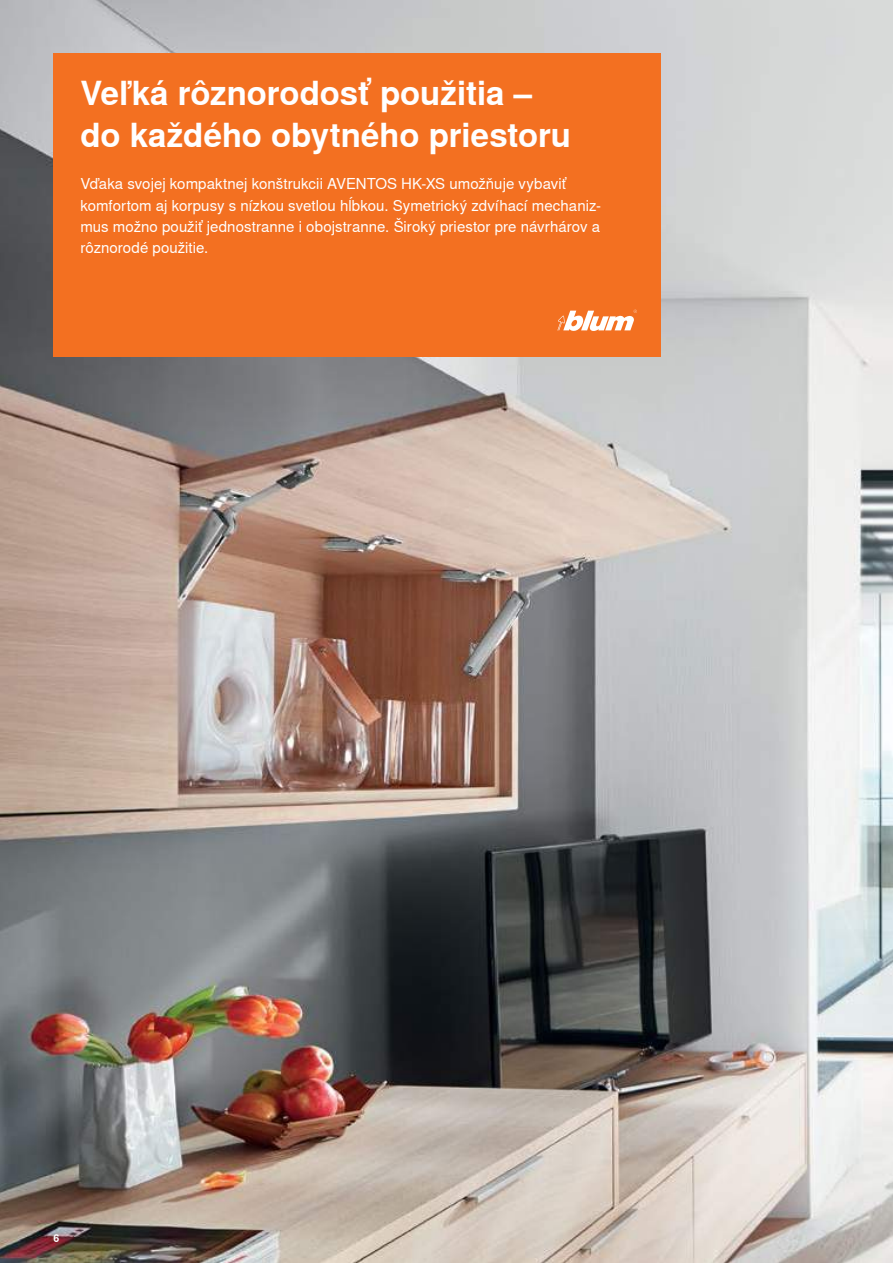
<style>
.page{position:relative;width:893px;height:1263px;background:#fff}
.page>*{position:absolute;margin:0;border:0;box-sizing:border-box;transform-origin:0 0}
.t1{font:700 33px/42px "Nimbus Sans Global";letter-spacing:-.005em;color:#fff}
.t2{font:15px/21px "Nimbus Sans Global";letter-spacing:.005em;color:#fff}
.t3{font:700 10.5px "Nimbus Sans Global";color:#fff}
</style>
<div class="page">
<img style="left:0;top:0;width:893px;height:1263px">
<div style="left:54px;top:54px;width:607px;height:303px;background:#f37021"></div>
<svg style="left:557px;top:310px;width:80px;height:21px"></svg>
<h1 class="t1" style="left:80px;top:73px;width:492px">Veľká rôznorodosť použitia – do každého obytného priestoru</h1>
<p class="t2" style="left:80px;top:174px;width:522px">Vďaka svojej kompaktnej konštrukcii AVENTOS HK-XS umožňuje vybaviť komfortom aj korpusy s nízkou svetlou hĺbkou. Symetrický zdvíhací mechaniz&shy;mus možno použiť jednostranne i obojstranne. Široký priestor pre návrhárov a rôznorodé použitie.</p>
<p class="t3" style="left:54px;top:1232px;width:7px">6</p>
</div>
